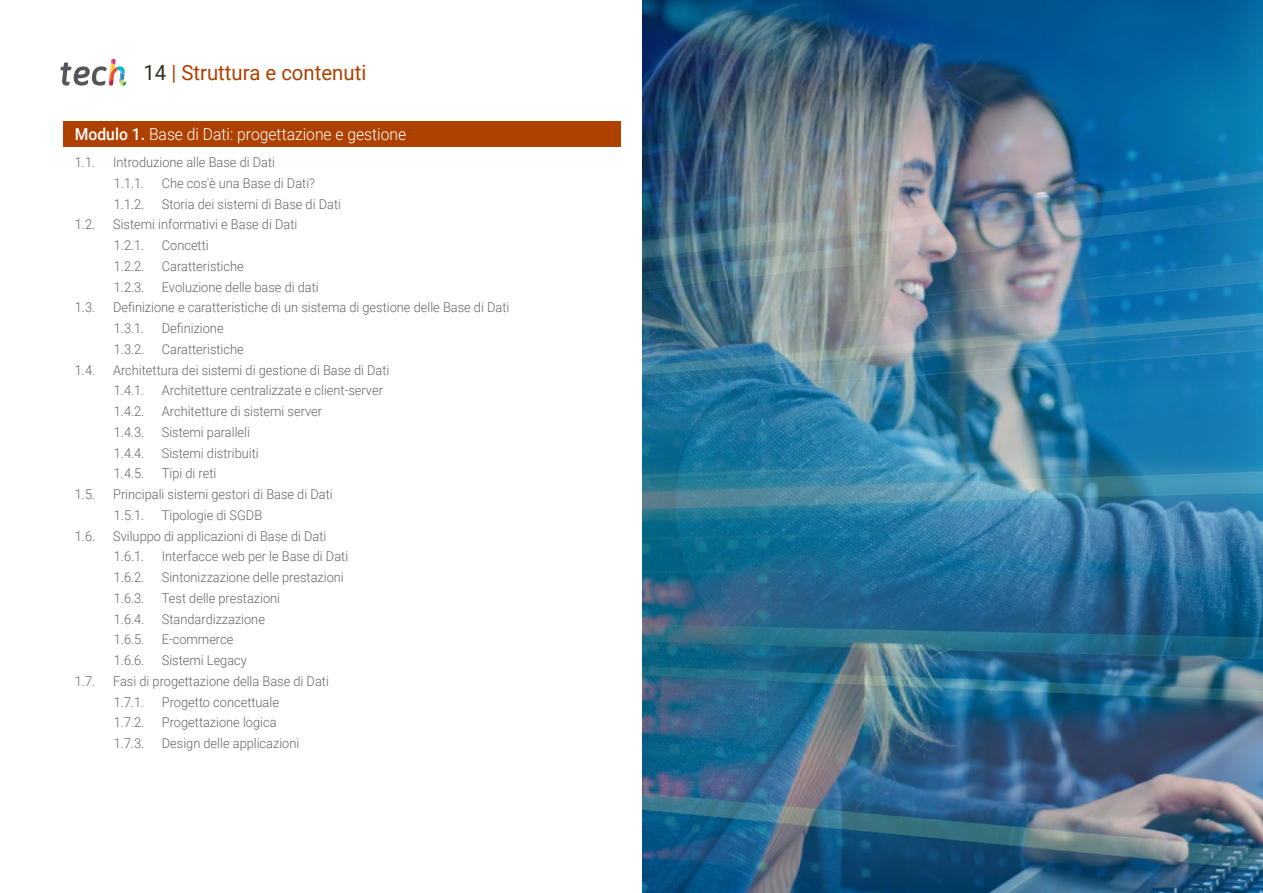
<style>
.page{position:relative;width:1263px;height:893px;background:#fff}
.page>*{position:absolute;margin:0;border:0;box-sizing:border-box;transform-origin:0 0}
.t1{font:21px "Roboto";color:#ae4000}
.t2{font:300 16.5px "Roboto";color:#fff;scale:.95 1}
.t3{font:300 13.5px/20.7px "Roboto";color:#61646a;scale:.95 1}
.s1{color:#312e20}
.s2{font-weight:500}
</style>
<div class="page">
<div style="left:64px;top:121px;width:557px;height:25px;background:#ae4000"></div>
<svg style="left:61px;top:59px;width:65px;height:27px"></svg>
<img style="left:642px;top:0;width:621px;height:893px">
<h1 class="t1" style="left:144px;top:57px;width:224px"><span class="s1">14</span> | Struttura e contenuti</h1>
<p class="t2" style="left:75px;top:123px;width:350px"><span class="s2">Modulo 1.</span> Base di Dati: progettazione e gestione</p>
<p class="t3" style="left:75px;top:151px;width:23px">1.1.</p>
<p class="t3" style="left:113px;top:151px;width:172px">Introduzione alle Base di Dati<br>1.1.1.</p>
<p class="t3" style="left:162px;top:172px;width:163px">Che cos'è una Base di Dati?</p>
<p class="t3" style="left:114px;top:193px;width:34px">1.1.2.</p>
<p class="t3" style="left:162px;top:193px;width:190px">Storia dei sistemi di Base di Dati</p>
<p class="t3" style="left:75px;top:214px;width:23px">1.2.</p>
<p class="t3" style="left:113px;top:214px;width:195px">Sistemi informativi e Base di Dati<br>1.2.1.</p>
<p class="t3" style="left:162px;top:234px;width:51px">Concetti</p>
<p class="t3" style="left:114px;top:255px;width:34px">1.2.2.</p>
<p class="t3" style="left:162px;top:255px;width:88px">Caratteristiche</p>
<p class="t3" style="left:114px;top:276px;width:34px">1.2.3.</p>
<p class="t3" style="left:162px;top:276px;width:167px">Evoluzione delle base di dati</p>
<p class="t3" style="left:75px;top:297px;width:23px">1.3.</p>
<p class="t3" style="left:113px;top:297px;width:419px">Definizione e caratteristiche di un sistema di gestione delle Base di Dati<br>1.3.1.</p>
<p class="t3" style="left:162px;top:317px;width:67px">Definizione</p>
<p class="t3" style="left:114px;top:338px;width:34px">1.3.2.</p>
<p class="t3" style="left:162px;top:338px;width:88px">Caratteristiche</p>
<p class="t3" style="left:75px;top:359px;width:23px">1.4.</p>
<p class="t3" style="left:113px;top:359px;width:292px">Architettura dei sistemi di gestione di Base di Dati<br>1.4.1.</p>
<p class="t3" style="left:162px;top:380px;width:234px">Architetture centralizzate e client-server</p>
<p class="t3" style="left:114px;top:400px;width:34px">1.4.2.</p>
<p class="t3" style="left:162px;top:400px;width:170px">Architetture di sistemi server</p>
<p class="t3" style="left:114px;top:421px;width:34px">1.4.3.</p>
<p class="t3" style="left:162px;top:421px;width:94px">Sistemi paralleli</p>
<p class="t3" style="left:114px;top:442px;width:34px">1.4.4.</p>
<p class="t3" style="left:162px;top:442px;width:103px">Sistemi distribuiti</p>
<p class="t3" style="left:114px;top:463px;width:34px">1.4.5.</p>
<p class="t3" style="left:162px;top:463px;width:59px">Tipi di reti</p>
<p class="t3" style="left:75px;top:483px;width:23px">1.5.</p>
<p class="t3" style="left:113px;top:483px;width:233px">Principali sistemi gestori di Base di Dati<br>1.5.1.</p>
<p class="t3" style="left:162px;top:504px;width:107px">Tipologie di SGDB</p>
<p class="t3" style="left:75px;top:525px;width:23px">1.6.</p>
<p class="t3" style="left:113px;top:525px;width:226px">Sviluppo di applicazioni di Base di Dati<br>1.6.1.</p>
<p class="t3" style="left:162px;top:546px;width:198px">Interfacce web per le Base di Dati</p>
<p class="t3" style="left:114px;top:566px;width:34px">1.6.2.</p>
<p class="t3" style="left:162px;top:566px;width:193px">Sintonizzazione delle prestazioni</p>
<p class="t3" style="left:114px;top:587px;width:34px">1.6.3.</p>
<p class="t3" style="left:162px;top:587px;width:126px">Test delle prestazioni</p>
<p class="t3" style="left:114px;top:608px;width:34px">1.6.4.</p>
<p class="t3" style="left:162px;top:608px;width:110px">Standardizzazione</p>
<p class="t3" style="left:114px;top:629px;width:34px">1.6.5.</p>
<p class="t3" style="left:162px;top:629px;width:77px">E-commerce</p>
<p class="t3" style="left:114px;top:649px;width:34px">1.6.6.</p>
<p class="t3" style="left:162px;top:649px;width:91px">Sistemi Legacy</p>
<p class="t3" style="left:75px;top:670px;width:23px">1.7.</p>
<p class="t3" style="left:113px;top:670px;width:229px">Fasi di progettazione della Base di Dati<br>1.7.1.</p>
<p class="t3" style="left:162px;top:691px;width:125px">Progetto concettuale</p>
<p class="t3" style="left:114px;top:712px;width:34px">1.7.2.</p>
<p class="t3" style="left:162px;top:712px;width:122px">Progettazione logica</p>
<p class="t3" style="left:114px;top:732px;width:34px">1.7.3.</p>
<p class="t3" style="left:162px;top:732px;width:146px">Design delle applicazioni</p>
</div>
